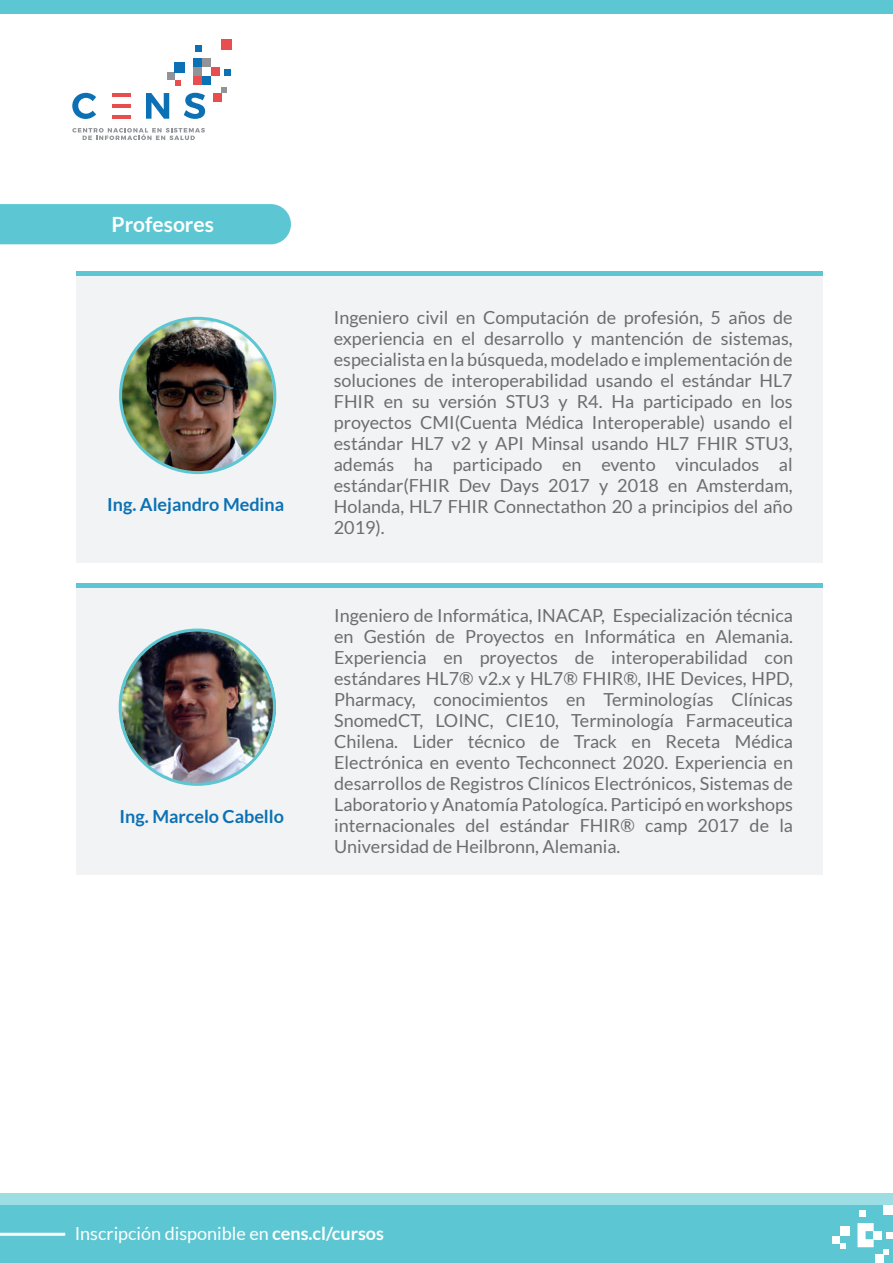
<style>
.page{position:relative;width:893px;height:1263px;background:#fff}
.page>*{position:absolute;margin:0;border:0;box-sizing:border-box;transform-origin:0 0}
.t1{font:700 21px "Lato";color:#fff}
.t2{font:18px/21px "Lato";color:#6c6d70;text-align:justify}
.t3{font:18px "Lato";color:#fff}
.t4{font:700 18px "Lato";color:#0c71b4}
.s1{font-weight:700}
</style>
<div class="page">
<svg style="left:221px;top:87px;width:6px;height:6px"></svg>
<div style="left:195px;top:45px;width:7px;height:7px;background:#0c71b4"></div>
<div style="left:224px;top:69px;width:7px;height:7px;background:#0c71b4"></div>
<div style="left:193px;top:58px;width:9px;height:9px;background:#0c71b4"></div>
<div style="left:202px;top:58px;width:9px;height:9px;background:#919399"></div>
<div style="left:193px;top:76px;width:9px;height:8px;background:#e94e4e"></div>
<div style="left:202px;top:76px;width:9px;height:8px;background:#0c71b4"></div>
<div style="left:211px;top:67px;width:8px;height:9px;background:#e94e4e"></div>
<div style="left:167px;top:72px;width:7px;height:8px;background:#919399"></div>
<div style="left:174px;top:62px;width:11px;height:10px;background:#0c71b4"></div>
<div style="left:221px;top:40px;width:10px;height:10px;background:#e94e4e"></div>
<svg style="left:72px;top:93px;width:24px;height:26px"></svg>
<svg style="left:146px;top:93px;width:23px;height:26px"></svg>
<svg style="left:184px;top:93px;width:21px;height:26px"></svg>
<hr style="left:112px;top:93px;width:19px;height:4px;background:#e94e4e">
<hr style="left:112px;top:104px;width:19px;height:4px;background:#e94e4e">
<hr style="left:112px;top:115px;width:19px;height:4px;background:#e94e4e">
<svg style="left:72px;top:128px;width:133px;height:12px"></svg>
<div style="left:193px;top:67px;width:9px;height:9px;background:#919399"></div>
<svg style="left:175px;top:80px;width:6px;height:6px"></svg>
<div style="left:213px;top:93px;width:8px;height:8px;background:#e94e4e"></div>
<div style="left:0;top:0;width:893px;height:14px;background:#5cc7d2"></div>
<div style="left:0;top:1193px;width:893px;height:55px;background:#9ddde4"></div>
<div style="left:0;top:1205px;width:893px;height:58px;background:#5cc7d2"></div>
<hr style="left:0;top:1233px;width:65px;height:3px;background:#fff">
<svg style="left:884px;top:1250px;width:5px;height:5px"></svg>
<div style="left:859px;top:1210px;width:6px;height:7px;background:#fff"></div>
<div style="left:886px;top:1232px;width:7px;height:7px;background:#fff"></div>
<div style="left:874px;top:1231px;width:8px;height:8px;background:#fff"></div>
<div style="left:833px;top:1236px;width:7px;height:7px;background:#fff"></div>
<div style="left:840px;top:1226px;width:9px;height:10px;background:#fff"></div>
<div style="left:883px;top:1205px;width:10px;height:10px;background:#fff"></div>
<svg style="left:857px;top:1223px;width:17px;height:24px"></svg>
<svg style="left:840px;top:1243px;width:6px;height:6px"></svg>
<div style="left:876px;top:1255px;width:8px;height:8px;background:#fff"></div>
<div style="left:0;top:204px;width:291px;height:40px;background:#5cc7d2"></div>
<div style="left:76px;top:271px;width:747px;height:291px;background:#f2f3f4"></div>
<div style="left:76px;top:271px;width:747px;height:5px;background:#5cc7d2"></div>
<div style="left:77px;top:583px;width:746px;height:292px;background:#f2f3f4"></div>
<div style="left:77px;top:583px;width:746px;height:5px;background:#5cc7d2"></div>
<img style="left:121px;top:319px;width:153px;height:153px;border-radius:76px">
<div style="left:119px;top:317px;width:157px;height:157px;border:3px solid #5cc7d2;border-radius:50%"></div>
<img style="left:121px;top:630px;width:155px;height:154px;border-radius:77px">
<div style="left:119px;top:628px;width:157px;height:158px;border:3px solid #5cc7d2;border-radius:50%"></div>
<p class="t1" style="left:112px;top:213px;width:104px">Profesores</p>
<p class="t4" style="left:107px;top:494px;width:178px">Ing. Alejandro Medina</p>
<p class="t4" style="left:120px;top:806px;width:166px">Ing. Marcelo Cabello</p>
<p class="t2" style="left:334px;top:306px;width:460px">Ingeniero civil en Computación de profesión, 5 años de experiencia en el desarrollo y mantención de sistemas, especialista en la búsqueda, modelado e implementación de soluciones de interoperabilidad usando el estándar HL7<br>FHIR en su versión STU3 y R4. Ha participado en los proyectos CMI(Cuenta Médica Interoperable) usando el estándar HL7 v2 y API Minsal usando HL7 FHIR STU3, además ha participado en evento vinculados al estándar(FHIR Dev Days 2017 y 2018 en Amsterdam, Holanda, HL7 FHIR Connectathon 20 a principios del año 2019).</p>
<p class="t2" style="left:334px;top:605px;width:460px">Ingeniero de Informática, INACAP, Especialización técnica en Gestión de Proyectos en Informática en Alemania.<br>Experiencia en proyectos de interoperabilidad con estándares HL7® v2.x y HL7® FHIR®, IHE Devices, HPD, Pharmacy, conocimientos en Terminologías Clínicas SnomedCT, LOINC, CIE10, Terminología Farmaceutica Chilena. Lider técnico de Track en Receta Médica Electrónica en evento Techconnect 2020. Experiencia en desarrollos de Registros Clínicos Electrónicos, Sistemas de Laboratorio y Anatomía Patologíca. Participó en workshops internacionales del estándar FHIR® camp 2017 de la Universidad de Heilbronn, Alemania.</p>
<p class="t3" style="left:75px;top:1223px;width:311px">Inscripción disponible en <span class="s1">cens.cl/cursos</span></p>
</div>
